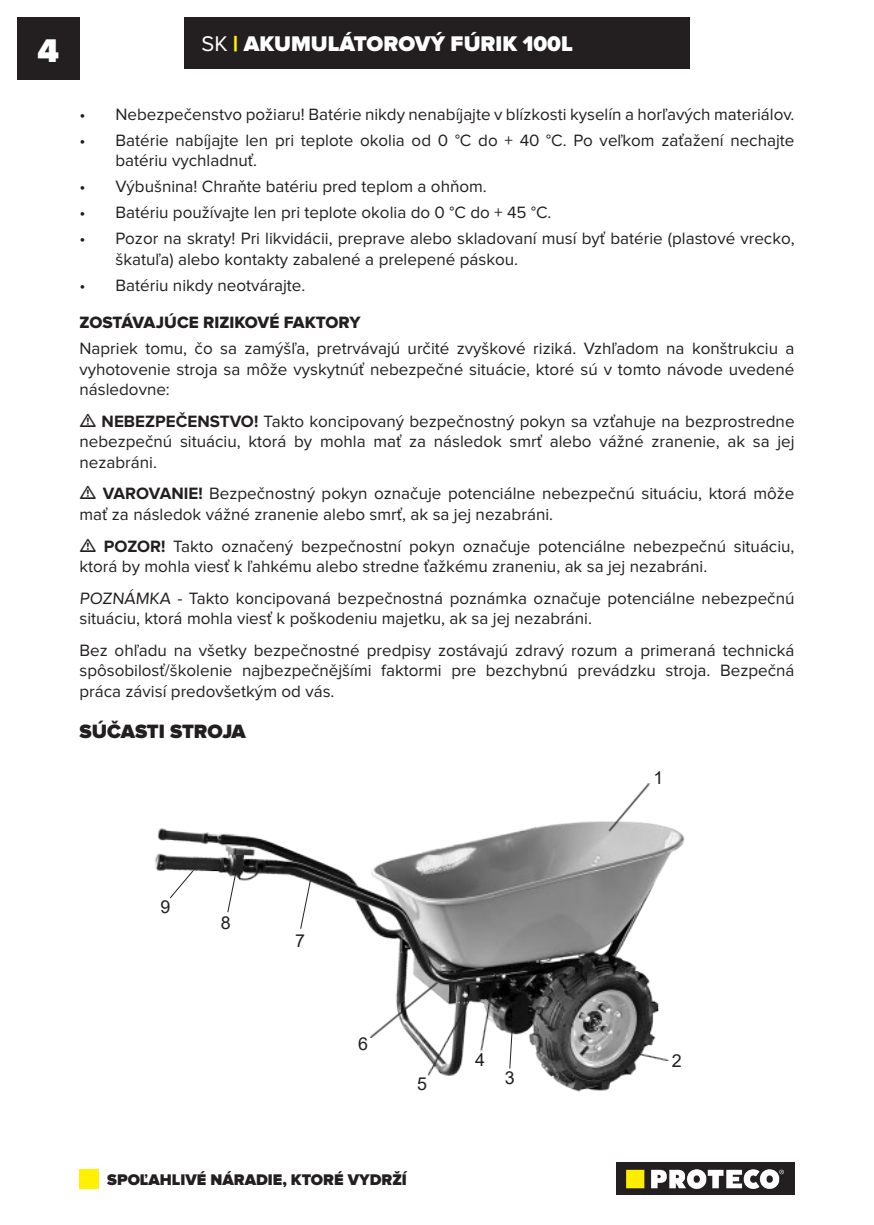
<style>
.page{position:relative;width:874px;height:1225px;background:#fff}
.page>*{position:absolute;margin:0;border:0;box-sizing:border-box;transform-origin:0 0}
.t1{font:900 34px "Proxima Nova";color:#fff}
.t2{font:900 22px "Proxima Nova";color:#fff}
.t3{font:900 20px "Proxima Nova";color:#231f20}
.t4{font:17.8px/22.4px "Arial";letter-spacing:.005em;color:#231f20}
.t5{font:17px/20.4px "Proxima Nova";color:#231f20}
.t6{font:17px "Proxima Nova Extrabld";color:#231f20}
.t7{font:17px "Arial";letter-spacing:.015em;color:#1a1415}
.t8{font:17px "Arial";color:#231f20}
.t9{font:16.2px "Arial";letter-spacing:.035em;color:#1a1415}
.t10{font:16.2px "Arial";color:#231f20}
.t11{font:900 16px "Proxima Nova";color:#231f20}
.s1{font-weight:400}
.s2{color:#fff101}
.s3{font-weight:700}
</style>
<div class="page">
<div style="left:17px;top:17px;width:62px;height:62px;background:#231f20"></div>
<img style="left:616px;top:1162px;width:178px;height:33px">
<div style="left:79px;top:1169px;width:20px;height:19px;background:#fff101"></div>
<div style="left:184px;top:17px;width:505px;height:51px;background:#231f20"></div>
<img style="left:155px;top:825px;width:529px;height:236px">
<img style="left:158px;top:783px;width:503px;height:308px">
<img style="left:608px;top:783px;width:41px;height:48px">
<img style="left:369px;top:981px;width:68px;height:56px">
<svg style="left:300px;top:877px;width:11px;height:52px"></svg>
<svg style="left:227px;top:861px;width:11px;height:52px"></svg>
<svg style="left:509px;top:1026px;width:3px;height:43px"></svg>
<img style="left:669px;top:1052px;width:14px;height:9px">
<img style="left:502px;top:1069px;width:13px;height:16px">
<h1 class="t1" style="left:37px;top:31px;width:23px">4</h1>
<p class="t2" style="left:201px;top:31px;width:372px"><span class="s1">SK</span> <span class="s2">|</span> AKUMULÁTOROVÝ FÚRIK 100L</p>
<p class="t7" style="left:-5px;top:97px;width:245px">PŘÍRUČKU! Pečlivě si přečtěte</p>
<p class="t5" style="left:79px;top:104px;width:716px">• Nebezpečenstvo požiaru! Batérie nikdy nenabíjajte v blízkosti kyselín a horľavých materiálov.</p>
<p class="t5" style="left:115px;top:131px;width:680px;text-indent:-36px">• Batérie nabíjajte len pri teplote okolia od 0 °C do + 40 °C. Po veľkom zaťažení nechajte batériu vychladnuť.</p>
<p class="t5" style="left:79px;top:177px;width:409px">• Výbušnina! Chraňte batériu pred teplom a ohňom.</p>
<p class="t5" style="left:79px;top:203px;width:473px">• Batériu používajte len pri teplote okolia do 0 °C do + 45 °C.</p>
<p class="t5" style="left:115px;top:229px;width:680px;text-indent:-36px">• Pozor na skraty! Pri likvidácii, preprave alebo skladovaní musí byť batérie (plastové vrecko, škatuľa) alebo kontakty zabalené a prelepené páskou.</p>
<p class="t5" style="left:79px;top:276px;width:227px">• Batériu nikdy neotvárajte.</p>
<p class="t6" style="left:79px;top:313px;width:282px">ZOSTÁVAJÚCE RIZIKOVÉ FAKTORY</p>
<p class="t5" style="left:79px;top:339px;width:716px;text-align:justify">Napriek tomu, čo sa zamýšľa, pretrvávajú určité zvyškové riziká. Vzhľadom na konštrukciu a vyhotovenie stroja sa môže vyskytnúť nebezpečné situácie, ktoré sú v tomto návode uvedené následovne:</p>
<p class="t5" style="left:79px;top:412px;width:716px;text-align:justify;text-indent:22px"><span class="s3">NEBEZPEČENSTVO!</span> Takto koncipovaný bezpečnostný pokyn sa vzťahuje na bezprostredne nebezpečnú situáciu, ktorá by mohla mať za následok smrť alebo vážné zranenie, ak sa jej nezabráni.</p>
<p class="t5" style="left:79px;top:484px;width:716px;text-indent:23px"><span class="s3">VAROVANIE!</span> Bezpečnostný pokyn označuje potenciálne nebezpečnú situáciu, ktorá môže mať za následok vážné zranenie alebo smrť, ak sa jej nezabráni.</p>
<p class="t5" style="left:79px;top:536px;width:716px;text-indent:24px"><span class="s3">POZOR!</span> Takto označený bezpečnostní pokyn označuje potenciálne nebezpečnú situáciu, ktorá by mohla viesť k ľahkému alebo stredne ťažkému zraneniu, ak sa jej nezabráni.</p>
<p class="t5" style="left:79px;top:588px;width:716px">POZNÁMKA - Takto koncipovaná bezpečnostná poznámka označuje potenciálne nebezpečnú situáciu, ktorá mohla viesť k poškodeniu majetku, ak sa jej nezabráni.</p>
<p class="t5" style="left:79px;top:641px;width:716px;text-align:justify">Bez ohľadu na všetky bezpečnostné predpisy zostávajú zdravý rozum a primeraná technická spôsobilosť/školenie najbezpečnějšími faktormi pre bezchybnú prevádzku stroja. Bezpečná práca závisí predovšetkým od vás.</p>
<p class="t3" style="left:79px;top:719px;width:168px">SÚČASTI STROJA</p>
<p class="t9" style="left:354px;top:337px;width:108px">Výbušný plyn.</p>
<p class="t8" style="left:247px;top:501px;width:63px">24V DC</p>
<p class="t10" style="left:248px;top:534px;width:40px">12Ah</p>
<p class="t4" style="left:248px;top:612px;width:131px">Vpřed: 0-6km/h<br>Zpět: 0-3.5km/h</p>
<p class="t4" style="left:249px;top:672px;width:57px">260 kg</p>
<p class="t4" style="left:160px;top:895px;width:11px">9</p>
<p class="t4" style="left:221px;top:911px;width:11px">8</p>
<p class="t4" style="left:295px;top:929px;width:11px">7</p>
<p class="t4" style="left:358px;top:1032px;width:11px">6</p>
<p class="t4" style="left:417px;top:1072px;width:11px">5</p>
<p class="t11" style="left:107px;top:1170px;width:301px">SPOĽAHLIVÉ NÁRADIE, KTORÉ VYDRŽÍ</p>
<p class="t4" style="left:475px;top:1048px;width:11px">4</p>
<p class="t4" style="left:504px;top:1066px;width:11px">3</p>
<p class="t4" style="left:653px;top:766px;width:11px">1</p>
<p class="t4" style="left:671px;top:1049px;width:11px">2</p>
</div>
